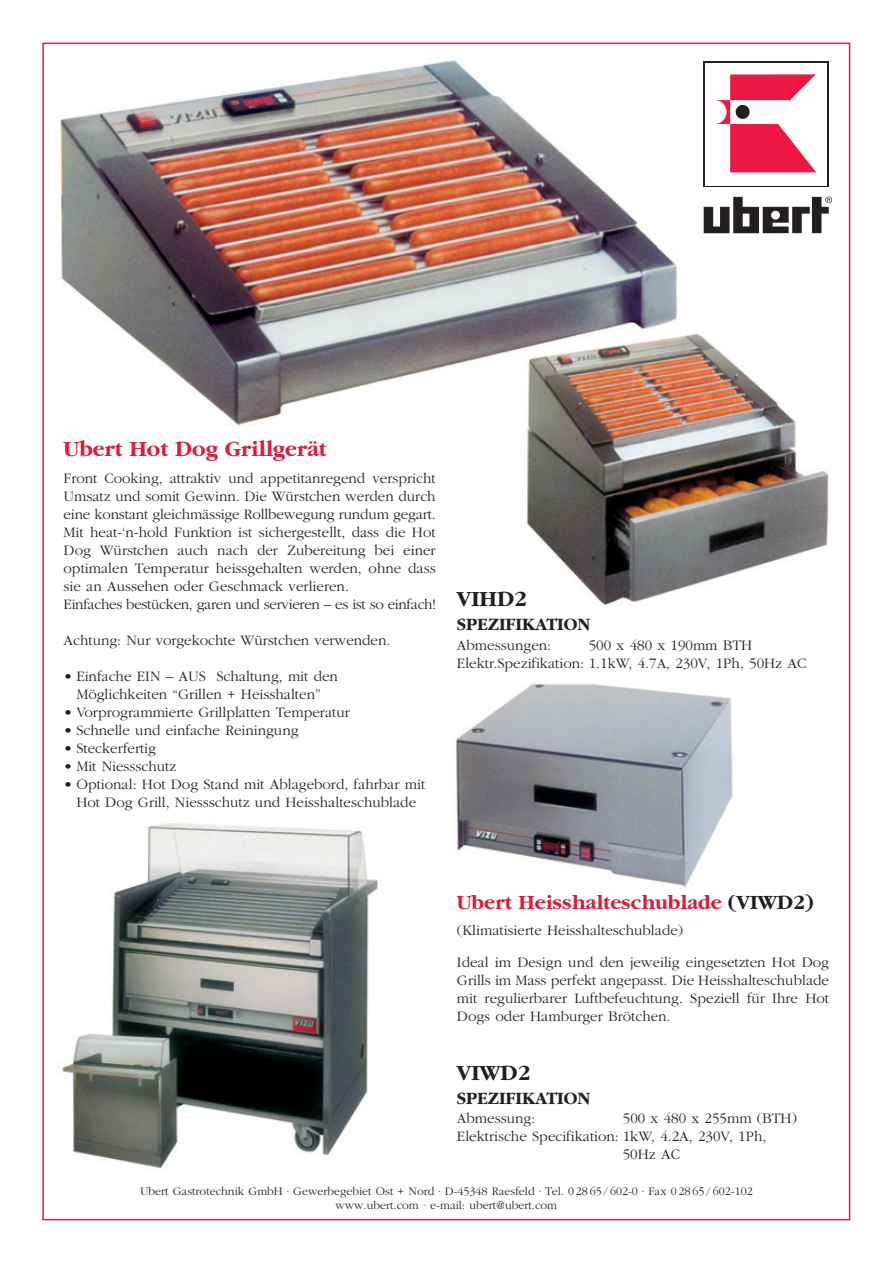
<style>
.page{position:relative;width:893px;height:1263px;background:#fff}
.page>*{position:absolute;margin:0;border:0;box-sizing:border-box;transform-origin:0 0}
.t1{font:700 22.5px "Garamond";color:#da1f3d}
.t2{font:700 22.5px "Garamond";color:#231f20}
.t3{font:700 21px "Garamond";color:#da1f3d}
.t4{font:700 18px "Garamond";color:#231f20}
.t5{font:300 15px/18px "Garamond";color:#231f20}
.t6{font:300 12px/14.4px "Garamond";color:#231f20;text-align:center}
.s1{color:#231f20}
</style>
<div class="page">
<img style="left:62px;top:823px;width:316px;height:346px">
<div style="left:704px;top:61px;width:125px;height:126px;background:linear-gradient(to right,#fff,#fff)"></div>
<div style="left:705px;top:63px;width:122px;height:122px;background:#fff"></div>
<svg style="left:716px;top:74px;width:99px;height:98px"></svg>
<div style="left:736px;top:105px;width:14px;height:14px;background:#231f20;border-radius:50%"></div>
<svg style="left:704px;top:196px;width:128px;height:37px"></svg>
<img style="left:60px;top:60px;width:617px;height:365px">
<img style="left:523px;top:322px;width:306px;height:284px">
<img style="left:456px;top:684px;width:277px;height:204px">
<h1 class="t1" style="left:64px;top:440px;width:264px">Ubert Hot Dog Grillgerät</h1>
<p class="t5" style="left:64px;top:471px;width:374px">Front Cooking, attraktiv und appetitanregend verspricht Umsatz und somit Gewinn. Die Würstchen werden durch eine konstant gleichmässige Rollbewegung rundum gegart.<br>Mit heat-‘n-hold Funktion ist sichergestellt, dass die Hot Dog Würstchen auch nach der Zubereitung bei einer optimalen Temperatur heissgehalten werden, ohne dass sie an Aussehen oder Geschmack verlieren.<br>Einfaches bestücken, garen und servieren – es ist so einfach!</p>
<p class="t5" style="left:64px;top:633px;width:328px">Achtung: Nur vorgekochte Würstchen verwenden.</p>
<p class="t5" style="left:64px;top:669px;width:276px;text-align:center">• Einfache EIN – AUS Schaltung, mit den<br>Möglichkeiten “Grillen + Heisshalten”</p>
<p class="t5" style="left:64px;top:705px;width:288px">• Vorprogrammierte Grillplatten Temperatur</p>
<p class="t5" style="left:64px;top:723px;width:236px">• Schnelle und einfache Reiningung</p>
<p class="t5" style="left:64px;top:741px;width:94px">• Steckerfertig</p>
<p class="t5" style="left:64px;top:759px;width:114px">• Mit Niessschutz</p>
<p class="t5" style="left:64px;top:777px;width:363px;text-align:center">• Optional: Hot Dog Stand mit Ablagebord, fahrbar mit<br>Hot Dog Grill, Niessschutz und Heisshalteschublade</p>
<h1 class="t2" style="left:457px;top:590px;width:71px">VIHD2</h1>
<p class="t4" style="left:457px;top:617px;width:135px">SPEZIFIKATION</p>
<p class="t5" style="left:457px;top:637px;width:96px">Abmessungen:</p>
<p class="t5" style="left:457px;top:637px;width:351px;text-indent:132px">500 x 480 x 190mm BTH<br>Elektr.Spezifikation: 1.1kW, 4.7A, 230V, 1Ph, 50Hz AC</p>
<h2 class="t3" style="left:457px;top:894px;width:358px">Ubert Heisshalteschublade <span class="s1">(VIWD2)</span></h2>
<p class="t5" style="left:457px;top:915px;width:374px;line-height:32px">(Klimatisierte Heisshalteschublade)<br>Ideal im Design und den jeweilig eingesetzten Hot Dog</p>
<p class="t5" style="left:457px;top:972px;width:374px;text-align:justify">Grills im Mass perfekt angepasst. Die Heisshalteschublade mit regulierbarer Luftbefeuchtung. Speziell für Ihre Hot Dogs oder Hamburger Brötchen.</p>
<h1 class="t2" style="left:457px;top:1064px;width:75px">VIWD2</h1>
<p class="t4" style="left:457px;top:1091px;width:135px">SPEZIFIKATION</p>
<p class="t5" style="left:457px;top:1111px;width:80px">Abmessung:</p>
<p class="t5" style="left:623px;top:1111px;width:176px">500 x 480 x 255mm (BTH)</p>
<p class="t5" style="left:457px;top:1129px;width:311px">Elektrische Specifikation: 1kW, 4.2A, 230V, 1Ph,</p>
<p class="t5" style="left:623px;top:1147px;width:59px">50Hz AC</p>
<p class="t6" style="left:140px;top:1185px;width:614px">Ubert Gastrotechnik GmbH · Gewerbegebiet Ost + Nord · D-45348 Raesfeld · Tel. 02865/602-0 · Fax 02865/602-102 www.ubert.com · e-mail: ubert@ubert.com</p>
</div>
